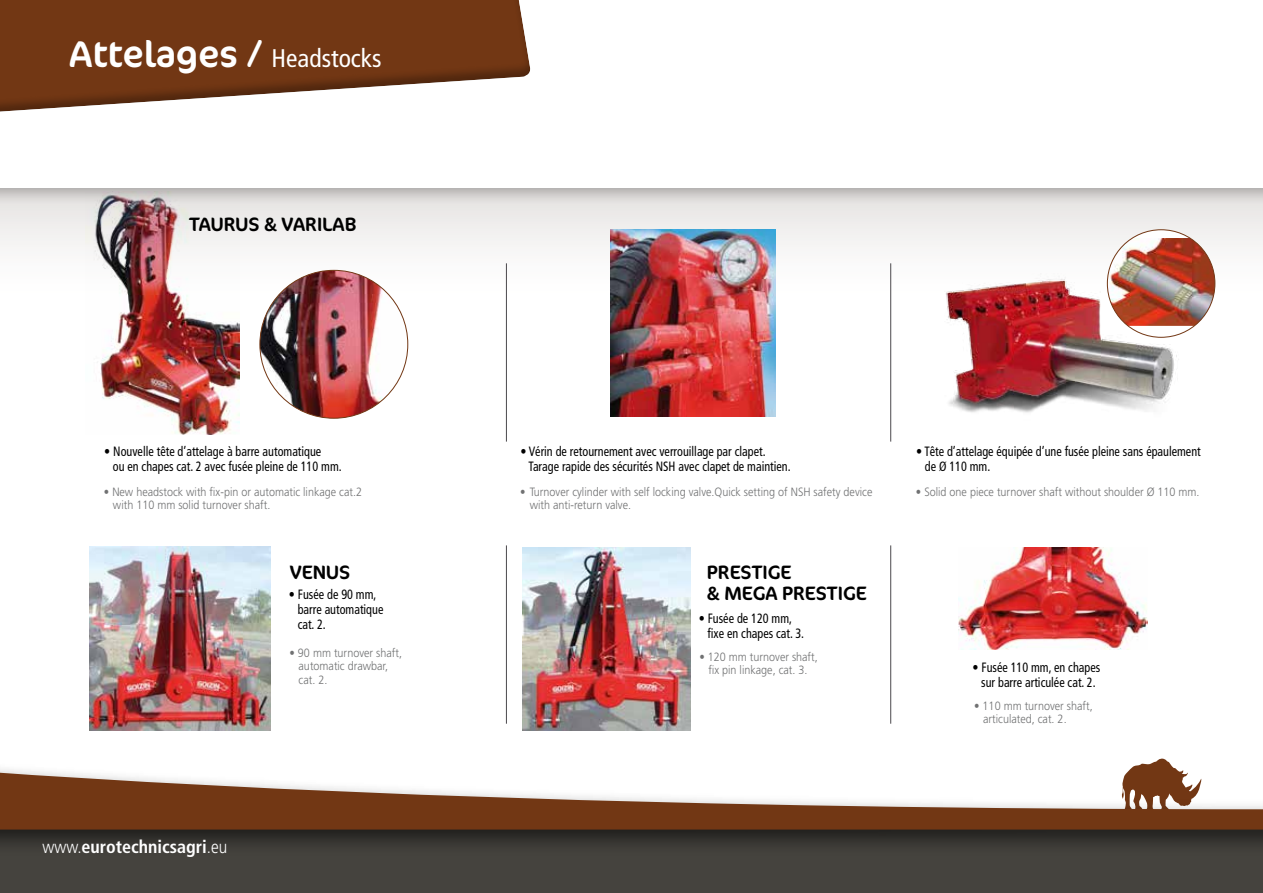
<style>
.page{position:relative;width:1263px;height:893px;background:#fff}
.page>*{position:absolute;margin:0;border:0;box-sizing:border-box;transform-origin:0 0}
.t1{font:37.5px "Cocon";color:#fff}
.t2{font:19.5px/21px "Cocon";color:#000}
.t3{font:700 condensed 18px "Frutiger";color:#fff}
.t4{font:condensed 13.5px/15px "Frutiger";color:#000;scale:.9 1}
.t5{font:300 12px/13.5px "Frutiger";color:#707172;scale:.9 1}
.s1{font-family:"Frutiger";font-stretch:condensed;font-size:25.5px}
.s2{font-weight:700}
.s3{font-weight:300;font-stretch:normal}
</style>
<div class="page">
<svg style="left:0;top:205px;width:1263px;height:107px"></svg>
<div style="left:0;top:0;width:1263px;height:205px;background:#000;opacity:.27"></div>
<div style="left:0;top:0;width:1263px;height:187px;background:#fff"></div>
<div style="left:0;top:821px;width:1263px;height:72px;background:#45433e"></div>
<svg style="left:0;top:0;width:531px;height:112px;fill:#723714"></svg>
<img style="left:85px;top:192px;width:155px;height:243px">
<img style="left:611px;top:230px;width:164px;height:187px">
<img style="left:928px;top:257px;width:260px;height:156px">
<hr style="left:506px;top:263px;width:1px;height:179px;background:#1a171c">
<hr style="left:890px;top:263px;width:1px;height:179px;background:#1a171c">
<img style="left:260px;top:270px;width:148px;height:148px;border-radius:74px">
<div style="left:1107px;top:230px;width:108px;height:107px;background:#fff;border-radius:50%"></div>
<img style="left:1107px;top:238px;width:108px;height:88px">
<img style="left:89px;top:547px;width:181px;height:178px">
<img style="left:523px;top:547px;width:167px;height:178px">
<img style="left:958px;top:547px;width:189px;height:102px">
<hr style="left:890px;top:545px;width:1px;height:179px;background:#1a171c">
<hr style="left:506px;top:545px;width:1px;height:179px;background:#1a171c">
<div style="left:0;top:725px;width:1263px;height:132px;background:#000;opacity:.61"></div>
<svg style="left:0;top:734px;width:1263px;height:96px"></svg>
<h1 class="t1" style="left:69px;top:32px;width:314px">Attelages / <span class="s1">Headstocks</span></h1>
<h2 class="t2" style="left:189px;top:214px;width:169px">TAURUS &amp; VARILAB</h2>
<p class="t4" style="left:113px;top:444px;width:256px;text-indent:-9px"><span class="s2">•</span> Nouvelle tête d’attelage à barre automatique<br>ou en chapes cat. 2 avec fusée pleine de 110 mm.</p>
<p class="t5" style="left:113px;top:485px;width:278px;text-indent:-9px">• New headstock with fix-pin or automatic linkage cat.2 with 110 mm solid turnover shaft.</p>
<p class="t4" style="left:528px;top:444px;width:293px;text-indent:-8px">• Vérin de retournement avec verrouillage par clapet.<br>Tarage rapide des sécurités NSH avec clapet de maintien.</p>
<p class="t5" style="left:530px;top:485px;width:382px;text-indent:-9px">• Turnover cylinder with self locking valve.Quick setting of NSH safety device with anti-return valve.</p>
<h2 class="t2" style="left:290px;top:562px;width:62px">VENUS</h2>
<h2 class="t2" style="left:707px;top:562px;width:161px">PRESTIGE<br>&amp; MEGA PRESTIGE</h2>
<p class="t4" style="left:298px;top:587px;width:97px;text-indent:-9px">• Fusée de 90 mm, barre automatique cat. 2.</p>
<p class="t5" style="left:299px;top:646px;width:116px;text-indent:-9px">• 90 mm turnover shaft, automatic drawbar, cat. 2.</p>
<p class="t4" style="left:707px;top:611px;width:109px;text-indent:-9px">• Fusée de 120 mm, fixe en chapes cat. 3.</p>
<p class="t5" style="left:699px;top:650px;width:133px;text-align:center">• 120 mm turnover shaft, fix pin linkage, cat. 3.</p>
<p class="t4" style="left:925px;top:444px;width:308px;text-indent:-9px">• Tête d’attelage équipée d’une fusée pleine sans épaulement de Ø 110 mm.</p>
<p class="t5" style="left:916px;top:485px;width:316px">• Solid one piece turnover shaft without shoulder Ø 110 mm.</p>
<p class="t4" style="left:972px;top:660px;width:143px;text-align:center">• Fusée 110 mm, en chapes sur barre articulée cat. 2.</p>
<p class="t5" style="left:983px;top:699px;width:123px;text-indent:-9px">• 110 mm turnover shaft, articulated, cat. 2.</p>
<h3 class="t3" style="left:43px;top:836px;width:186px"><span class="s3">www.</span>eurotechnicsagri<span class="s3">.eu</span></h3>
</div>
